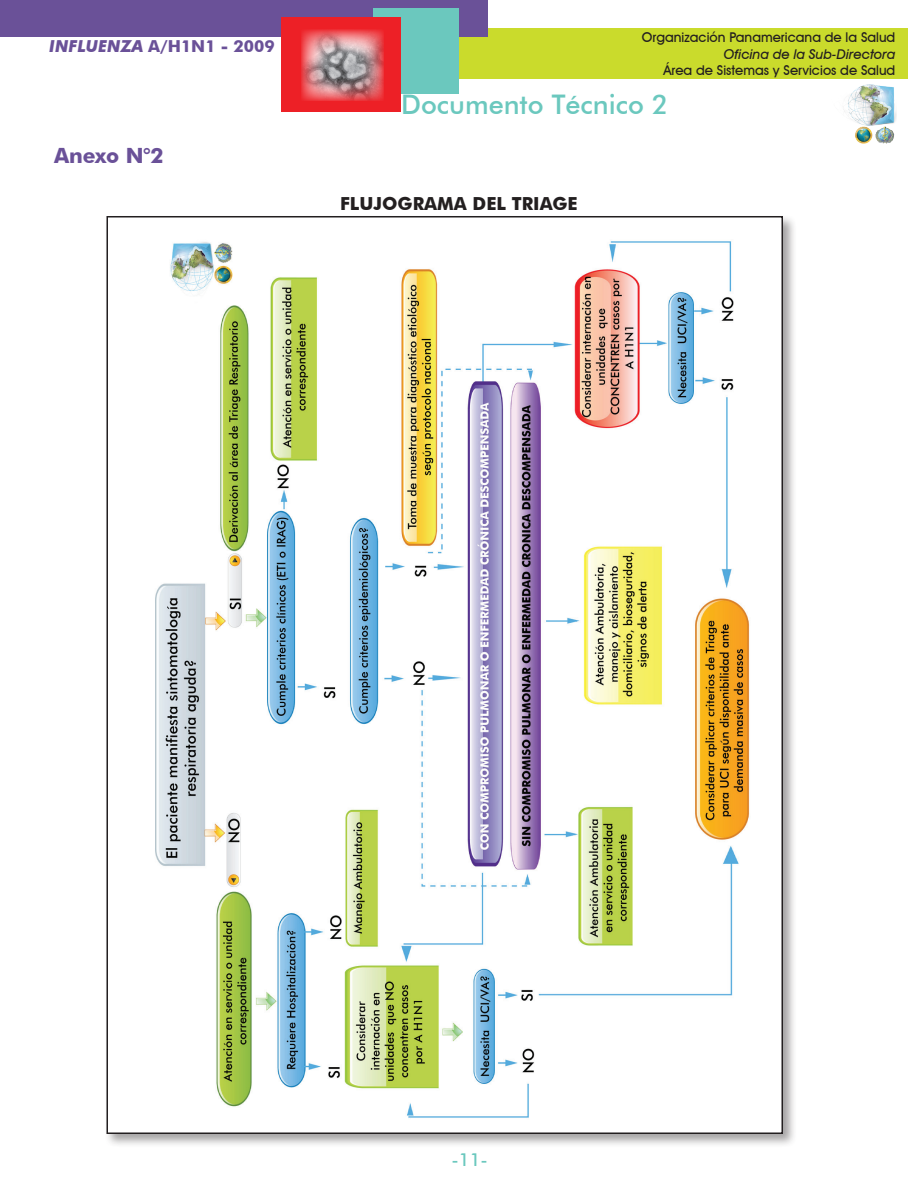
<style>
.page{position:relative;width:918px;height:1188px;background:#fff}
.page>*{position:absolute;margin:0;border:0;box-sizing:border-box;transform-origin:0 0}
.t1{font:500 27px "Futura BT";color:#6bc8be}
.texto{font:700 21px "Futura BT";letter-spacing:-.01em;color:#6a5198}
.texto-2{font:700 18px "Futura BT";color:#231f20}
.t2{font:500 18px "Futura BT";color:#6bc8be}
.t3{font:700 16.5px "Futura BT";color:#6a5198}
.t4{font:500 13.5px "Avant Garde IT Cby BT";color:#231f20}
.t5{font:italic 500 13.5px "Avant Garde IT Cby BT";color:#231f20}
.s1{font-style:italic}
</style>
<div class="page">
<div style="left:296px;top:28px;width:612px;height:50px;background:#cadb2c"></div>
<img style="left:831px;top:78px;width:66px;height:66px">
<div style="left:1px;top:1px;width:487px;height:36px;background:#6a5198"></div>
<div style="left:374px;top:8px;width:85px;height:86px;background:#6bc8be"></div>
<div style="left:282px;top:17px;width:119px;height:95px;background:#ed2026"></div>
<img style="left:301px;top:29px;width:83px;height:72px">
<div style="left:104px;top:214px;width:693px;height:934px;background:#231f20;opacity:.41"></div>
<div style="left:107px;top:217px;width:675px;height:916px;background:#fff"></div>
<img style="left:155px;top:241px;width:595px;height:877px">
<p class="t3" style="left:49px;top:36px;width:227px"><span class="s1">INFLUENZA</span> A/H1N1 - 2009</p>
<p class="texto" style="left:54px;top:142px;width:111px">Anexo N°2</p>
<p class="t4" style="left:642px;top:29px;width:255px">Organización Panamericana de la Salud</p>
<p class="t5" style="left:724px;top:46px;width:173px">Oficina de la Sub-Directora</p>
<p class="t4" style="left:663px;top:62px;width:233px">Área de Sistemas y Servicios de Salud</p>
<h1 class="t1" style="left:401px;top:88px;width:269px">Documento Técnico 2</h1>
<p class="texto-2" style="left:340px;top:192px;width:239px">FLUJOGRAMA DEL TRIAGE</p>
<h3 class="t2" style="left:452px;top:1149px;width:38px">-11-</h3>
</div>
